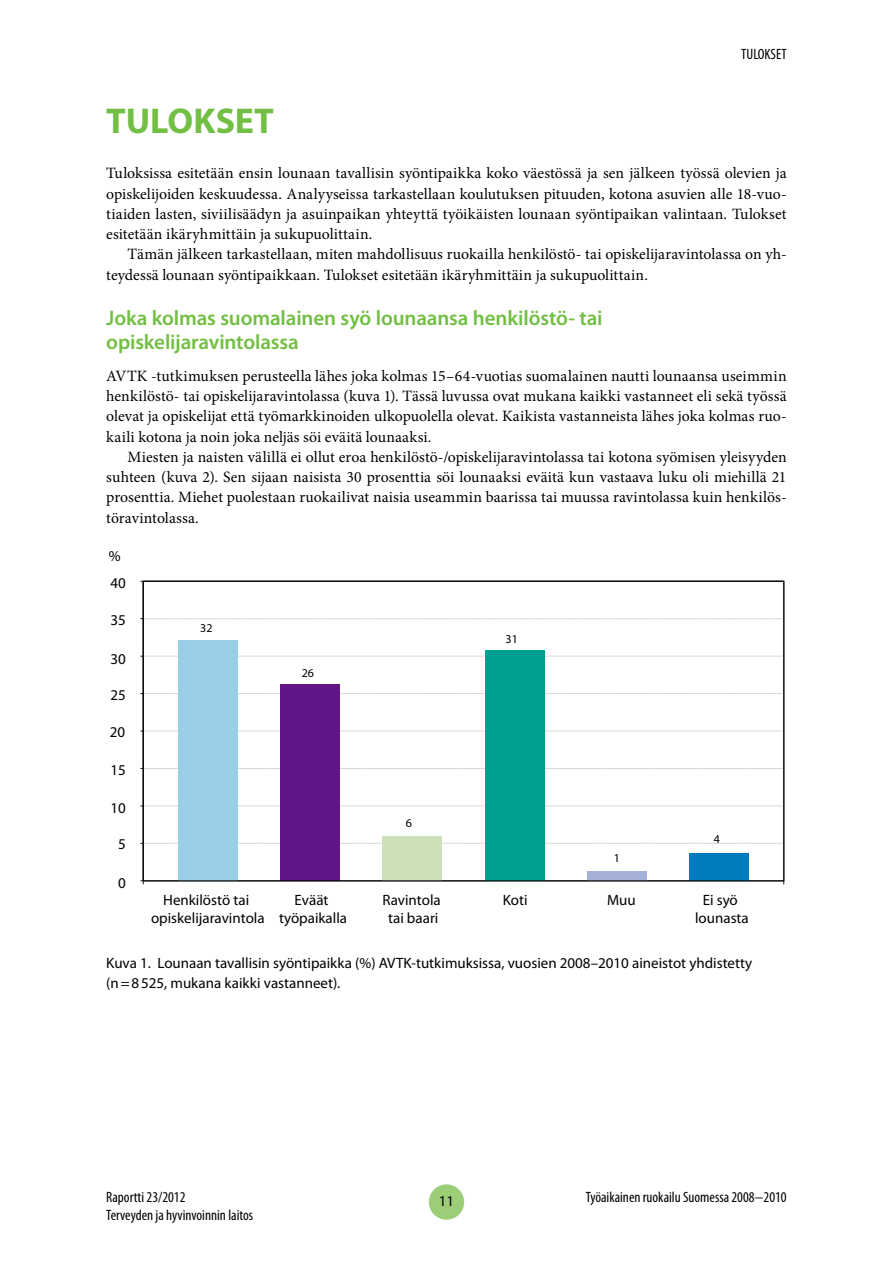
<style>
.page{position:relative;width:893px;height:1263px;background:#fff}
.page>*{position:absolute;margin:0;border:0;box-sizing:border-box;transform-origin:0 0}
.t1{font:700 36px "Myriad Pro";letter-spacing:-.005em;color:#72bf44}
.t2{font:600 21px/24px "Myriad Pro";letter-spacing:-.005em;color:#72bf44}
.t3{font:15.75px/20.2px "Minion Pro";letter-spacing:.01em;color:#000;text-align:justify}
.t4{font:15px/18px "Myriad Pro";color:#000;text-align:center}
.t5{font:condensed 15px "Myriad Pro";color:#000}
.t6{font:12px "Myriad Pro";color:#000}
</style>
<div class="page">
<div style="left:429px;top:1184px;width:35px;height:36px;background:#9cce78;border-radius:50%"></div>
<div style="left:178px;top:640px;width:59px;height:241px;background:#9acde6"></div>
<div style="left:280px;top:685px;width:60px;height:196px;background:#601686"></div>
<div style="left:383px;top:837px;width:59px;height:44px;background:#cce1b7"></div>
<div style="left:485px;top:650px;width:59px;height:231px;background:#00a091"></div>
<div style="left:587px;top:872px;width:60px;height:9px;background:#a5b1d6"></div>
<div style="left:690px;top:853px;width:59px;height:28px;background:#007cbe"></div>
<svg style="left:140px;top:618px;width:642px;height:1px"></svg>
<svg style="left:140px;top:656px;width:642px;height:1px"></svg>
<svg style="left:140px;top:693px;width:642px;height:1px"></svg>
<svg style="left:140px;top:731px;width:642px;height:1px"></svg>
<svg style="left:140px;top:768px;width:642px;height:1px"></svg>
<svg style="left:140px;top:805px;width:642px;height:1px"></svg>
<svg style="left:140px;top:843px;width:642px;height:1px"></svg>
<p class="t5" style="left:741px;top:45px;width:47px">TULOKSET</p>
<h1 class="t1" style="left:106px;top:98px;width:169px">TULOKSET</h1>
<p class="t3" style="left:106px;top:163px;width:682px">Tuloksissa esitetään ensin lounaan tavallisin syöntipaikka koko väestössä ja sen jälkeen työssä olevien ja opiskelijoiden keskuudessa. Analyyseissa tarkastellaan koulutuksen pituuden, kotona asuvien alle 18-vuo&shy;tiaiden lasten, siviilisäädyn ja asuinpaikan yhteyttä työikäisten lounaan syöntipaikan valintaan. Tulokset esitetään ikäryhmittäin ja sukupuolittain.</p>
<p class="t3" style="left:106px;top:244px;width:682px;text-indent:21px">Tämän jälkeen tarkastellaan, miten mahdollisuus ruokailla henkilöstö- tai opiskelijaravintolassa on yh&shy;teydessä lounaan syöntipaikkaan. Tulokset esitetään ikäryhmittäin ja sukupuolittain.</p>
<h2 class="t2" style="left:106px;top:305px;width:498px">Joka kolmas suomalainen syö lounaansa henkilöstö- tai opiskelijaravintolassa</h2>
<p class="t3" style="left:106px;top:366px;width:682px">AVTK -tutkimuksen perusteella lähes joka kolmas 15–64-vuotias suomalainen nautti lounaansa useimmin henkilöstö- tai opiskelijaravintolassa (kuva 1). Tässä luvussa ovat mukana kaikki vastanneet eli sekä työssä olevat ja opiskelijat että työmarkkinoiden ulkopuolella olevat. Kaikista vastanneista lähes joka kolmas ruo&shy;kaili kotona ja noin joka neljäs söi eväitä lounaaksi.</p>
<p class="t3" style="left:106px;top:447px;width:682px;text-indent:21px">Miesten ja naisten välillä ei ollut eroa henkilöstö-/opiskelijaravintolassa tai kotona syömisen yleisyyden suhteen (kuva 2). Sen sijaan naisista 30 prosenttia söi lounaaksi eväitä kun vastaava luku oli miehillä 21 prosenttia. Miehet puolestaan ruokailivat naisia useammin baarissa tai muussa ravintolassa kuin henkilös&shy;töravintolassa.</p>
<p class="t4" style="left:109px;top:547px;width:13px">%</p>
<p class="t4" style="left:111px;top:574px;width:17px">40</p>
<p class="t4" style="left:111px;top:610px;width:17px">35</p>
<p class="t4" style="left:111px;top:649px;width:17px">30</p>
<p class="t4" style="left:111px;top:686px;width:17px">25</p>
<p class="t4" style="left:110px;top:723px;width:17px">20</p>
<p class="t4" style="left:111px;top:761px;width:17px">15</p>
<p class="t4" style="left:111px;top:799px;width:17px">10</p>
<p class="t4" style="left:118px;top:834px;width:9px">5</p>
<p class="t4" style="left:118px;top:874px;width:9px">0</p>
<p class="t6" style="left:200px;top:621px;width:14px">32</p>
<p class="t6" style="left:302px;top:665px;width:14px">26</p>
<p class="t6" style="left:406px;top:815px;width:8px">6</p>
<p class="t6" style="left:506px;top:631px;width:14px">31</p>
<p class="t6" style="left:614px;top:850px;width:8px">1</p>
<p class="t6" style="left:714px;top:832px;width:8px">4</p>
<p class="t4" style="left:151px;top:891px;width:115px">Henkilöstö tai opiskelijaravintola</p>
<p class="t4" style="left:279px;top:891px;width:70px">Eväät työpaikalla</p>
<p class="t4" style="left:383px;top:891px;width:60px">Ravintola tai baari</p>
<p class="t4" style="left:503px;top:891px;width:27px">Koti</p>
<p class="t4" style="left:607px;top:891px;width:30px">Muu</p>
<p class="t4" style="left:695px;top:891px;width:55px">Ei syö lounasta</p>
<p class="t4" style="left:106px;top:953px;width:647px;line-height:20.2px;text-align:left">Kuva 1. Lounaan tavallisin syöntipaikka (%) AVTK-tutkimuksissa, vuosien 2008–2010 aineistot yhdistetty (n=8525, mukana kaikki vastanneet).</p>
<p class="t5" style="left:106px;top:1188px;width:81px">Raportti 23/2012</p>
<p class="t5" style="left:586px;top:1188px;width:202px">Työaikainen ruokailu Suomessa 2008−2010</p>
<p class="t5" style="left:106px;top:1206px;width:148px">Terveyden ja hyvinvoinnin laitos</p>
<p class="t4" style="left:439px;top:1192px;width:17px">11</p>
</div>
